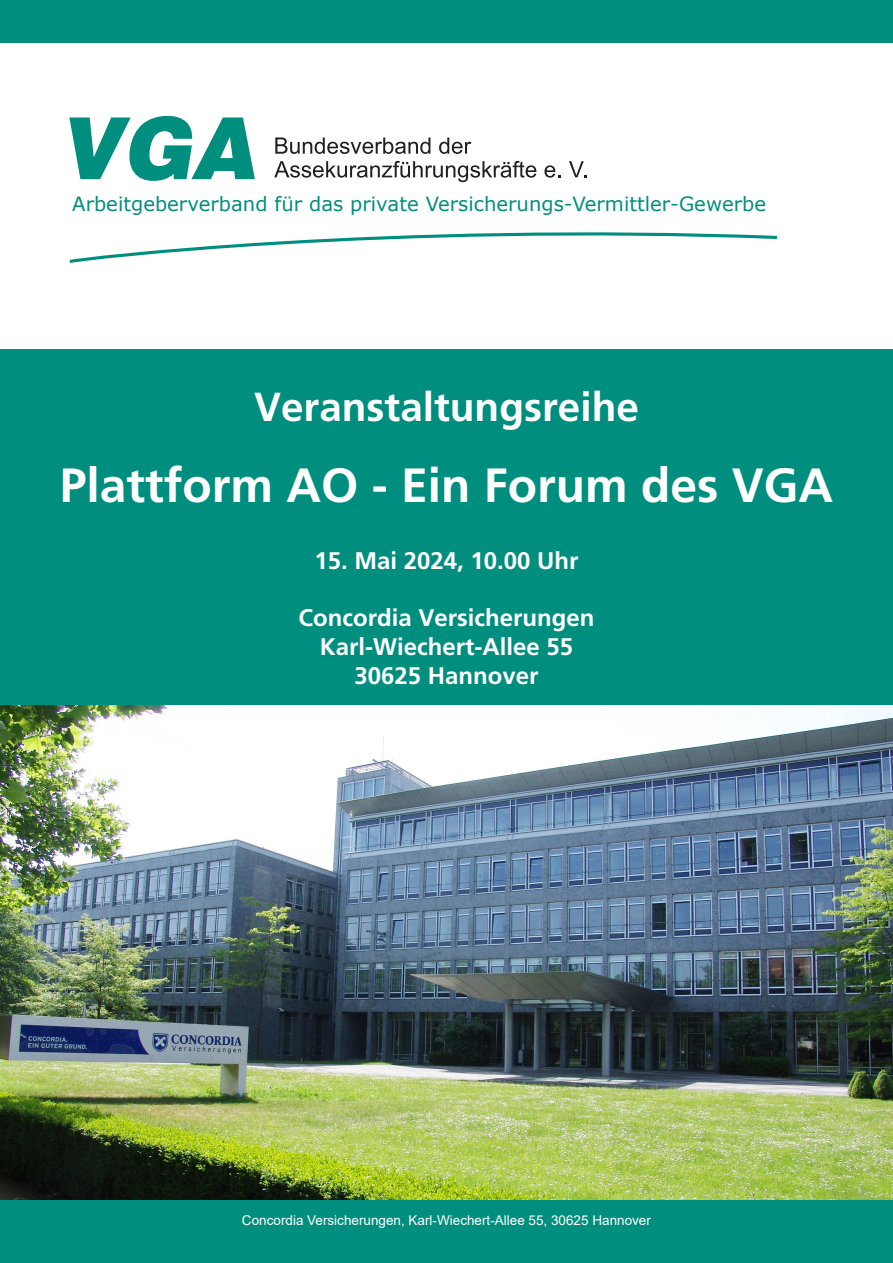
<style>
.page{position:relative;width:893px;height:1263px;background:#fff}
.page>*{position:absolute;margin:0;border:0;box-sizing:border-box;transform-origin:0 0}
.t1{font:700 48px "Frutiger";color:#fff}
.t2{font:700 40.5px "Frutiger";color:#fff}
.t3{font:700 24px/28.8px "Frutiger";color:#fff;text-align:center}
.t4{font:19.65px "Verdana";color:#008e7e}
.t5{font:13.5px "Arial";color:#fff}
</style>
<div class="page">
<svg style="left:69px;top:232px;width:708px;height:31px"></svg>
<svg style="left:274px;top:161px;width:262px;height:21px"></svg>
<svg style="left:544px;top:165px;width:17px;height:13px"></svg>
<svg style="left:569px;top:161px;width:17px;height:16px"></svg>
<svg style="left:275px;top:137px;width:155px;height:17px"></svg>
<svg style="left:439px;top:137px;width:32px;height:17px"></svg>
<svg style="left:69px;top:116px;width:186px;height:65px"></svg>
<div style="left:0;top:0;width:893px;height:43px;background:#008e7e"></div>
<div style="left:0;top:349px;width:893px;height:914px;background:#008e7e"></div>
<img style="left:0;top:706px;width:893px;height:493px">
<p class="t4" style="left:72px;top:190px;width:695px">Arbeitgeberverband für das private Versicherungs-Vermittler-Gewerbe</p>
<h2 class="t2" style="left:254px;top:383px;width:386px">Veranstaltungsreihe</h2>
<h1 class="t1" style="left:60px;top:457px;width:775px">Plattform AO - Ein Forum des VGA</h1>
<p class="t3" style="left:314px;top:546px;width:266px">15. Mai 2024, 10.00 Uhr</p>
<p class="t3" style="left:298px;top:603px;width:298px">Concordia Versicherungen<br>Karl-Wiechert-Allee 55<br>30625 Hannover</p>
<p class="t5" style="left:242px;top:1211px;width:410px">Concordia Versicherungen, Karl-Wiechert-Allee 55, 30625 Hannover</p>
</div>
